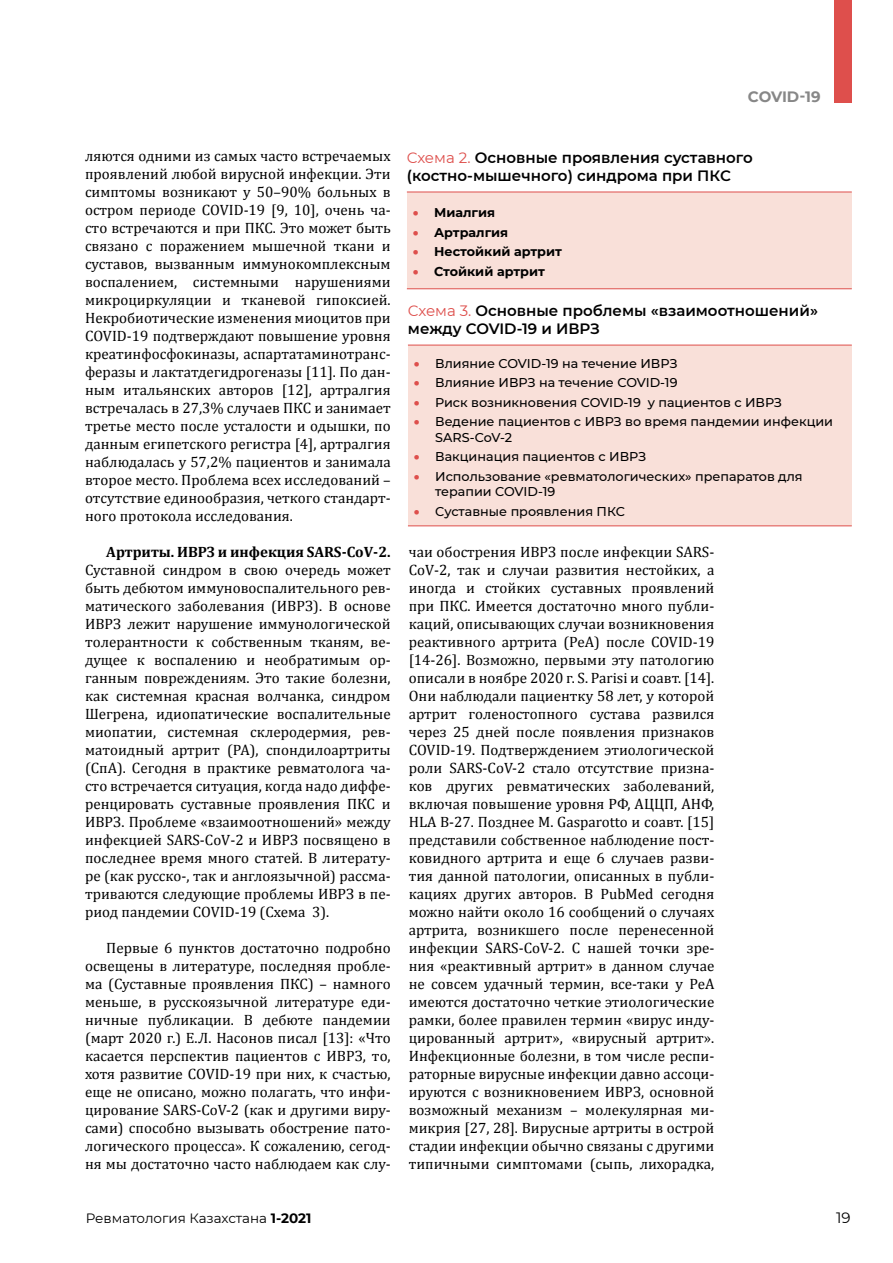
<style>
.page{position:relative;width:893px;height:1263px;background:#fff}
.page>*{position:absolute;margin:0;border:0;box-sizing:border-box;transform-origin:0 0}
.t1{font:15px/18px "Cambria";color:#000;text-align:justify}
.t2{font:600 15px/18px "Montserrat";color:#000}
.t3{font:700 15px "Cambria";color:#000}
.t4{font:700 15px "Montserrat";letter-spacing:-.015em;color:#878787}
.t5{font:15px "Montserrat";color:#000}
.t6{font:13.5px "Montserrat";color:#000}
.t7{font:500 12.75px/15.3px "Montserrat";color:#000}
.t8{font:700 12.75px "Montserrat";color:#000}
.s1{font-weight:400;color:#de4f4c}
.s2{color:#de4f4c}
.s3{font-weight:700}
</style>
<div class="page">
<div style="left:834px;top:0;width:17px;height:102px;background:#de4f4c"></div>
<div style="left:407px;top:192px;width:445px;height:97px;background:#f9e0d9"></div>
<hr style="left:407px;top:192px;width:445px;height:1px;background:#de4f4c">
<hr style="left:407px;top:288px;width:445px;height:1px;background:#de4f4c">
<div style="left:408px;top:345px;width:444px;height:181px;background:#f9e0d9"></div>
<hr style="left:408px;top:345px;width:444px;height:1px;background:#de4f4c">
<hr style="left:408px;top:525px;width:444px;height:1px;background:#de4f4c">
<p class="t4" style="left:748px;top:86px;width:74px">COVID-19</p>
<p class="t1" style="left:85px;top:146px;width:307px">ляются одними из самых часто встречаемых проявлений любой вирусной инфекции. Эти симптомы возникают у 50–90% больных в остром периоде COVID-19 [9, 10], очень ча&shy;сто встречаются и при ПКС. Это может быть связано с поражением мышечной ткани и суставов, вызванным иммунокомплексным воспалением, системными нарушениями микроциркуляции и тканевой гипоксией.<br>Некробиотические изменения миоцитов при COVID-19 подтверждают повышение уровня креатинфосфокиназы, аспартатаминотранс&shy;феразы и лактатдегидрогеназы [11]. По дан&shy;ным итальянских авторов [12], артралгия встречалась в 27,3% случаев ПКС и занимает третье место после усталости и одышки, по данным египетского регистра [4], артралгия наблюдалась у 57,2% пациентов и занимала второе место. Проблема всех исследований – отсутствие единообразия, четкого стандарт&shy;ного протокола исследования.</p>
<p class="t3" style="left:106px;top:541px;width:286px">Артриты. ИВРЗ и инфекция SARS-CoV-2.</p>
<p class="t1" style="left:85px;top:560px;width:307px">Суставной синдром в свою очередь может быть дебютом иммуновоспалительного рев&shy;матического заболевания (ИВРЗ). В основе ИВРЗ лежит нарушение иммунологической толерантности к собственным тканям, ве&shy;дущее к воспалению и необратимым ор&shy;ганным повреждениям. Это такие болезни, как системная красная волчанка, синдром Шегрена, идиопатические воспалительные миопатии, системная склеродермия, рев&shy;матоидный артрит (РА), спондилоартриты (СпА). Сегодня в практике ревматолога ча&shy;сто встречается ситуация, когда надо диффе&shy;ренцировать суставные проявления ПКС и ИВРЗ. Проблеме «взаимоотношений» между инфекцией SARS-CoV-2 и ИВРЗ посвящено в последнее время много статей. В литерату&shy;ре (как русско-, так и англоязычной) рассма&shy;триваются следующие проблемы ИВРЗ в пе&shy;риод пандемии COVID-19 (Схема 3).</p>
<p class="t1" style="left:85px;top:938px;width:307px;text-indent:21px">Первые 6 пунктов достаточно подробно освещены в литературе, последняя пробле&shy;ма (Суставные проявления ПКС) – намного меньше, в русскоязычной литературе еди&shy;ничные публикации. В дебюте пандемии (март 2020 г.) Е.Л. Насонов писал [13]: «Что касается перспектив пациентов с ИВРЗ, то, хотя развитие COVID-19 при них, к счастью, еще не описано, можно полагать, что инфи&shy;цирование SARS-CoV-2 (как и другими виру&shy;сами) способно вызывать обострение пато&shy;логического процесса». К сожалению, сегод&shy;ня мы достаточно часто наблюдаем как слу-</p>
<p class="t2" style="left:407px;top:148px;width:347px"><span class="s1">Схема 2.</span> Основные проявления суставного (костно-мышечного) синдрома при ПКС</p>
<p class="t8" style="left:413px;top:203px;width:84px"><span class="s2">•</span> Миалгия</p>
<p class="t8" style="left:413px;top:223px;width:97px"><span class="s2">•</span> Артралгия</p>
<p class="t8" style="left:413px;top:243px;width:151px"><span class="s2">•</span> Нестойкий артрит</p>
<p class="t8" style="left:413px;top:262px;width:133px"><span class="s2">•</span> Стойкий артрит</p>
<p class="t2" style="left:408px;top:301px;width:412px"><span class="s1">Схема 3.</span> Основные проблемы «взаимоотношений» между COVID-19 и ИВРЗ</p>
<p class="t7" style="left:414px;top:355px;width:265px"><span class="s2">•</span> Влияние COVID-19 на течение ИВРЗ</p>
<p class="t7" style="left:414px;top:374px;width:265px"><span class="s2">•</span> Влияние ИВРЗ на течение COVID-19</p>
<p class="t7" style="left:414px;top:394px;width:370px"><span class="s2">•</span> Риск возникновения COVID-19 у пациентов с ИВРЗ</p>
<p class="t7" style="left:435px;top:414px;width:399px;text-indent:-21px"><span class="s2">•</span> Ведение пациентов с ИВРЗ во время пандемии инфекции<br>SARS-CoV-2</p>
<p class="t7" style="left:414px;top:448px;width:234px"><span class="s2">•</span> Вакцинация пациентов с ИВРЗ</p>
<p class="t7" style="left:435px;top:468px;width:369px;text-indent:-21px"><span class="s2">•</span> Использование «ревматологических» препаратов для терапии COVID-19</p>
<p class="t7" style="left:414px;top:503px;width:213px"><span class="s2">•</span> Суставные проявления ПКС</p>
<p class="t1" style="left:409px;top:543px;width:307px">чаи обострения ИВРЗ после инфекции SARS-CoV-2, так и случаи развития нестойких, а иногда и стойких суставных проявлений при ПКС. Имеется достаточно много публи&shy;каций, описывающих случаи возникновения реактивного артрита (РеА) после COVID-19 [14-26]. Возможно, первыми эту патологию описали в ноябре 2020 г. S. Parisi и соавт. [14].<br>Они наблюдали пациентку 58 лет, у которой артрит голеностопного сустава развился через 25 дней после появления признаков COVID-19. Подтверждением этиологической роли SARS-CoV-2 стало отсутствие призна&shy;ков других ревматических заболеваний, включая повышение уровня РФ, АЦЦП, АНФ, HLA B-27. Позднее М. Gasparotto и соавт. [15] представили собственное наблюдение пост&shy;ковидного артрита и еще 6 случаев разви&shy;тия данной патологии, описанных в публи&shy;кациях других авторов. В PubMed сегодня можно найти около 16 сообщений о случаях артрита, возникшего после перенесенной инфекции SARS-CoV-2. С нашей точки зре&shy;ния «реактивный артрит» в данном случае не совсем удачный термин, все-таки у РеА имеются достаточно четкие этиологические рамки, более правилен термин «вирус инду&shy;цированный артрит», «вирусный артрит».<br>Инфекционные болезни, в том числе респи&shy;раторные вирусные инфекции давно ассоци&shy;ируются с возникновением ИВРЗ, основной возможный механизм – молекулярная ми&shy;микрия [27, 28]. Вирусные артриты в острой стадии инфекции обычно связаны с другими типичными симптомами (сыпь, лихорадка,</p>
<p class="t6" style="left:86px;top:1209px;width:227px">Ревматология Казахстана <span class="s3">1-2021</span></p>
<p class="t5" style="left:836px;top:1207px;width:16px">19</p>
</div>
